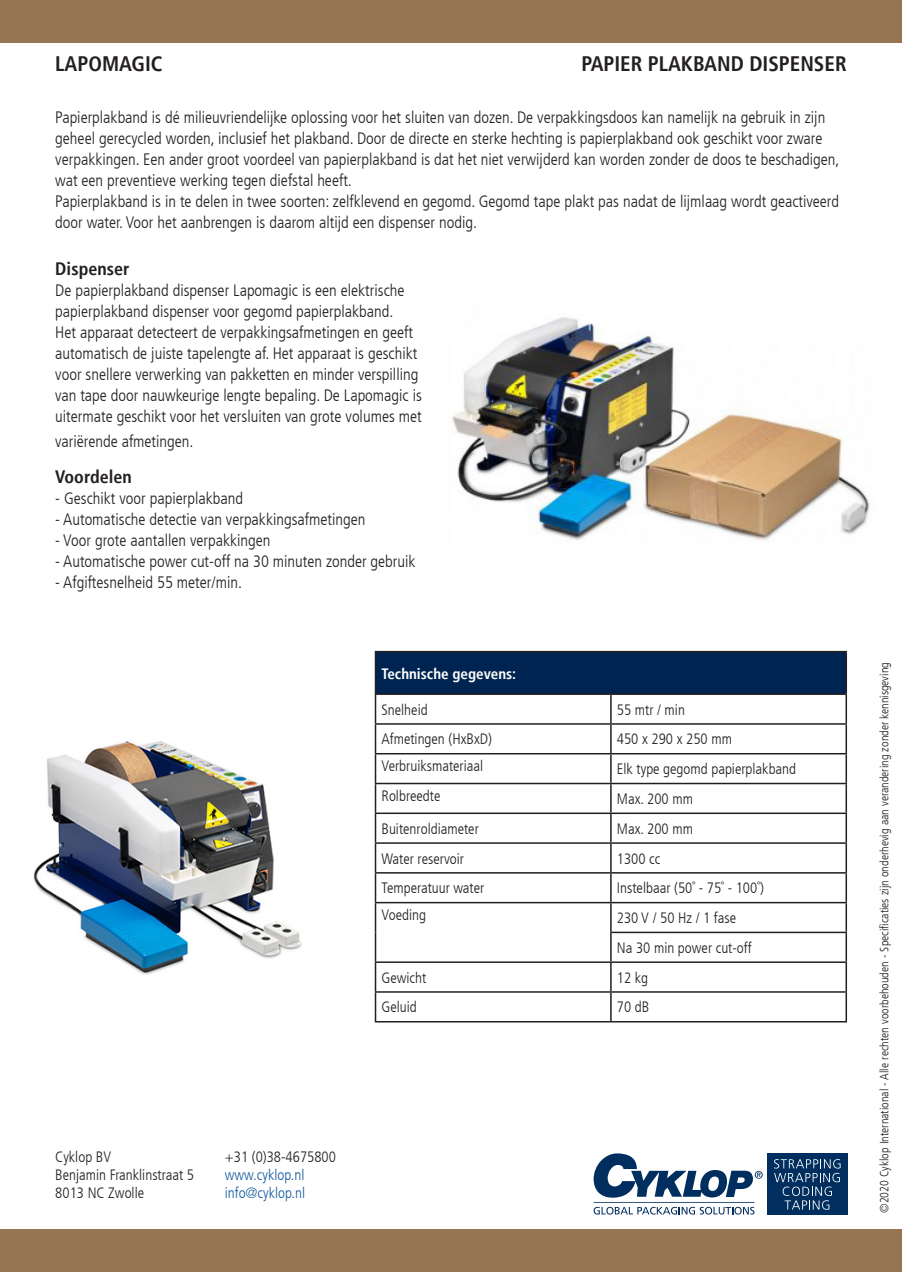
<style>
.page{position:relative;width:902px;height:1272px;background:#fff}
.page>*{position:absolute;margin:0;border:0;box-sizing:border-box;transform-origin:0 0}
.t1{font:700 condensed 21px "Frutiger LT";color:#231f20}
.t2{font:700 condensed 18px "Frutiger LT";color:#231f20}
.t3{font:300 condensed 16.5px/21px "Frutiger LT";color:#231f20}
.t4{font:300 condensed 15px "Frutiger LT";color:#231f20}
.t5{font:300 condensed 15px "Frutiger LT";color:#175d9e}
.t6{font:700 condensed 15px "Frutiger LT";color:#fff}
.Copy_Image{font:300 condensed 12px "Frutiger LT";color:#231f20}
</style>
<div class="page">
<div style="left:0;top:1229px;width:901px;height:42px;background:#977454"></div>
<div style="left:0;top:0;width:901px;height:43px;background:#977454"></div>
<div style="left:767px;top:1153px;width:80px;height:61px;background:#002e5e"></div>
<svg style="left:774px;top:1159px;width:66px;height:50px"></svg>
<svg style="left:593px;top:1153px;width:169px;height:61px"></svg>
<div style="left:375px;top:651px;width:471px;height:43px;background:#002451"></div>
<hr style="left:375px;top:651px;width:236px;height:1px;background:#231f20">
<hr style="left:375px;top:652px;width:1px;height:41px;background:#231f20">
<hr style="left:611px;top:651px;width:235px;height:1px;background:#231f20">
<hr style="left:845px;top:652px;width:1px;height:41px;background:#231f20">
<hr style="left:375px;top:693px;width:236px;height:2px;background:#231f20">
<hr style="left:611px;top:693px;width:235px;height:2px;background:#231f20">
<hr style="left:375px;top:723px;width:236px;height:1px;background:#231f20">
<hr style="left:611px;top:723px;width:235px;height:1px;background:#231f20">
<hr style="left:375px;top:753px;width:236px;height:1px;background:#231f20">
<hr style="left:611px;top:753px;width:235px;height:1px;background:#231f20">
<hr style="left:375px;top:782px;width:236px;height:2px;background:#231f20">
<hr style="left:611px;top:782px;width:235px;height:2px;background:#231f20">
<hr style="left:375px;top:812px;width:236px;height:2px;background:#231f20">
<hr style="left:611px;top:812px;width:235px;height:2px;background:#231f20">
<hr style="left:375px;top:842px;width:236px;height:1px;background:#231f20">
<hr style="left:611px;top:842px;width:235px;height:1px;background:#231f20">
<hr style="left:375px;top:872px;width:236px;height:1px;background:#231f20">
<hr style="left:611px;top:872px;width:235px;height:1px;background:#231f20">
<hr style="left:375px;top:901px;width:236px;height:2px;background:#231f20">
<hr style="left:611px;top:901px;width:235px;height:2px;background:#231f20">
<hr style="left:610px;top:931px;width:236px;height:2px;background:#231f20">
<hr style="left:375px;top:961px;width:236px;height:1px;background:#231f20">
<hr style="left:611px;top:961px;width:235px;height:1px;background:#231f20">
<hr style="left:375px;top:991px;width:236px;height:1px;background:#231f20">
<svg style="left:375px;top:695px;width:1px;height:325px"></svg>
<hr style="left:611px;top:991px;width:235px;height:1px;background:#231f20">
<svg style="left:610px;top:695px;width:1px;height:325px"></svg>
<svg style="left:845px;top:695px;width:1px;height:325px"></svg>
<hr style="left:375px;top:1020px;width:236px;height:2px;background:#231f20">
<hr style="left:611px;top:1020px;width:235px;height:2px;background:#231f20">
<img style="left:33px;top:741px;width:269px;height:234px">
<img style="left:452px;top:317px;width:418px;height:224px">
<p class="t1" style="left:55px;top:51px;width:109px">LAPOMAGIC</p>
<p class="t3" style="left:55px;top:107px;width:785px">Papierplakband is dé milieuvriendelijke oplossing voor het sluiten van dozen. De verpakkingsdoos kan namelijk na gebruik in zijn geheel gerecycled worden, inclusief het plakband. Door de directe en sterke hechting is papierplakband ook geschikt voor zware verpakkingen. Een ander groot voordeel van papierplakband is dat het niet verwijderd kan worden zonder de doos te beschadigen, wat een preventieve werking tegen diefstal heeft.</p>
<p class="t3" style="left:55px;top:191px;width:785px">Papierplakband is in te delen in twee soorten: zelfklevend en gegomd. Gegomd tape plakt pas nadat de lijmlaag wordt geactiveerd door water. Voor het aanbrengen is daarom altijd een dispenser nodig.</p>
<p class="t2" style="left:55px;top:258px;width:76px">Dispenser</p>
<p class="t3" style="left:55px;top:280px;width:368px">De papierplakband dispenser Lapomagic is een elektrische papierplakband dispenser voor gegomd papierplakband.<br>Het apparaat detecteert de verpakkingsafmetingen en geeft automatisch de juiste tapelengte af. Het apparaat is geschikt voor snellere verwerking van pakketten en minder verspilling van tape door nauwkeurige lengte bepaling. De Lapomagic is uitermate geschikt voor het versluiten van grote volumes met</p>
<p class="t3" style="left:55px;top:431px;width:140px">variërende afmetingen.</p>
<p class="t1" style="left:581px;top:51px;width:267px">PAPIER PLAKBAND DISPENSER</p>
<p class="t2" style="left:55px;top:466px;width:78px">Voordelen</p>
<p class="t3" style="left:55px;top:488px;width:189px">- Geschikt voor papierplakband</p>
<p class="t3" style="left:55px;top:509px;width:311px">- Automatische detectie van verpakkingsafmetingen</p>
<p class="t3" style="left:55px;top:530px;width:217px">- Voor grote aantallen verpakkingen</p>
<p class="t3" style="left:55px;top:551px;width:361px">- Automatische power cut-off na 30 minuten zonder gebruik</p>
<p class="t3" style="left:55px;top:572px;width:188px">- Afgiftesnelheid 55 meter/min.</p>
<p class="t6" style="left:381px;top:664px;width:136px">Technische gegevens:</p>
<p class="t4" style="left:381px;top:701px;width:48px">Snelheid</p>
<p class="t4" style="left:617px;top:701px;width:70px">55 mtr / min</p>
<p class="t4" style="left:381px;top:730px;width:112px">Afmetingen (HxBxD)</p>
<p class="t4" style="left:617px;top:730px;width:117px">450 x 290 x 250 mm</p>
<p class="t4" style="left:381px;top:757px;width:103px">Verbruiksmateriaal</p>
<p class="t4" style="left:617px;top:760px;width:181px">Elk type gegomd papierplakband</p>
<p class="t4" style="left:381px;top:787px;width:60px">Rolbreedte</p>
<p class="t4" style="left:617px;top:790px;width:78px">Max. 200 mm</p>
<p class="t4" style="left:381px;top:820px;width:99px">Buitenroldiameter</p>
<p class="t4" style="left:617px;top:820px;width:78px">Max. 200 mm</p>
<p class="t4" style="left:381px;top:849px;width:84px">Water reservoir</p>
<p class="t4" style="left:617px;top:849px;width:45px">1300 cc</p>
<p class="t4" style="left:381px;top:879px;width:104px">Temperatuur water</p>
<p class="t4" style="left:617px;top:879px;width:149px">Instelbaar (50˚ - 75˚ - 100˚)</p>
<p class="t4" style="left:381px;top:906px;width:46px">Voeding</p>
<p class="t4" style="left:617px;top:909px;width:121px">230 V / 50 Hz / 1 fase</p>
<p class="t4" style="left:617px;top:939px;width:136px">Na 30 min power cut-off</p>
<p class="t4" style="left:381px;top:969px;width:46px">Gewicht</p>
<p class="t4" style="left:617px;top:969px;width:33px">12 kg</p>
<p class="t4" style="left:381px;top:998px;width:37px">Geluid</p>
<p class="t4" style="left:617px;top:998px;width:34px">70 dB</p>
<p class="t4" style="left:55px;top:1148px;width:57px">Cyklop BV</p>
<p class="t4" style="left:55px;top:1166px;width:140px">Benjamin Franklinstraat 5</p>
<p class="t4" style="left:55px;top:1184px;width:90px">8013 NC Zwolle</p>
<p class="t4" style="left:225px;top:1148px;width:113px">+31 (0)38-4675800</p>
<p class="t5" style="left:225px;top:1166px;width:81px">www.cyklop.nl</p>
<p class="t5" style="left:225px;top:1184px;width:82px">info@cyklop.nl</p>
<p class="Copy_Image" style="left:877px;top:1212px;width:552px;rotate:-90deg">©2020 Cyklop International - Alle rechten voorbehouden - Specificaties zijn onderhevig aan verandering zonder kennisgeving</p>
</div>
